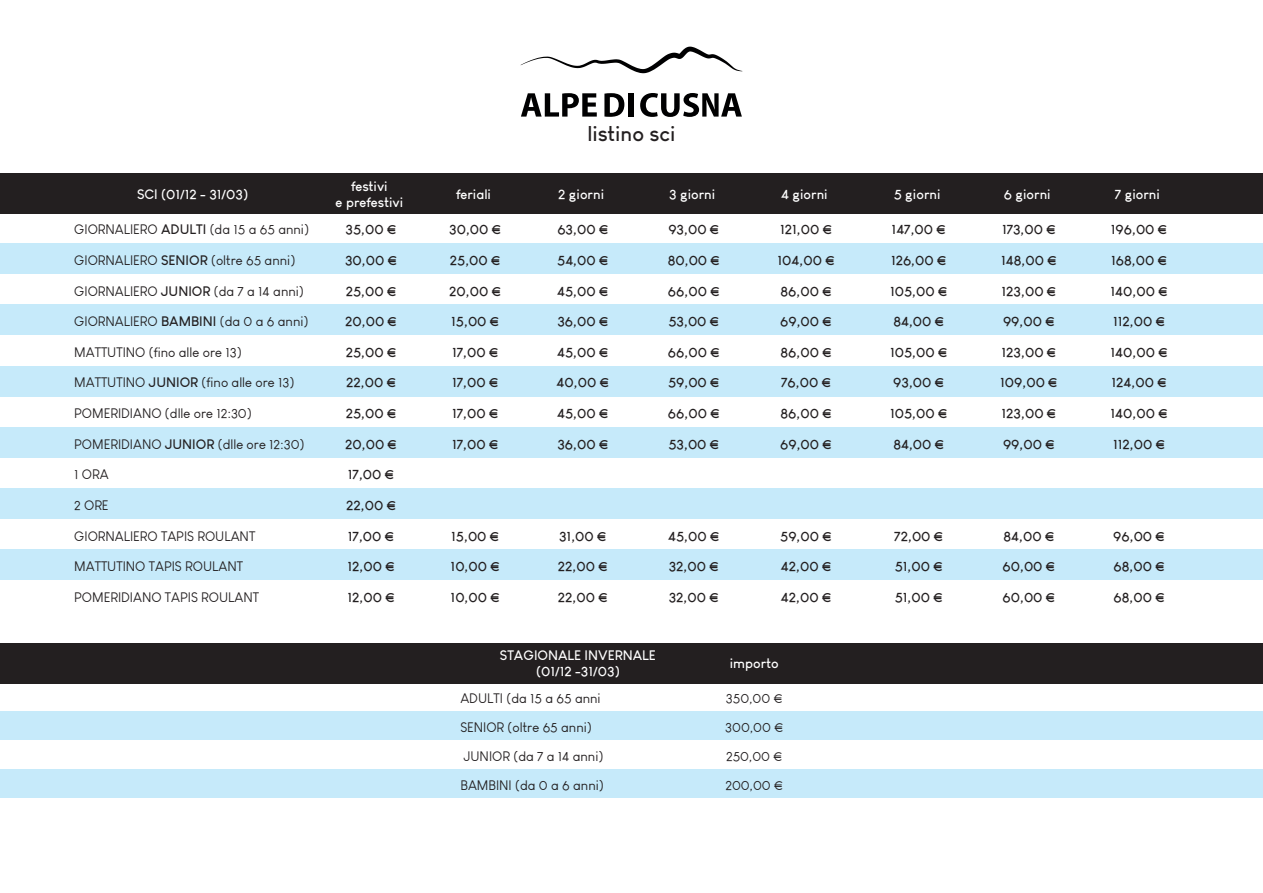
<style>
.page{position:relative;width:1263px;height:893px;background:#fff}
.page>*{position:absolute;margin:0;border:0;box-sizing:border-box;transform-origin:0 0}
.t1{font:700 21px "Louis George Cafe";color:#231f20}
.t2{font:700 13.5px "Louis George Cafe";color:#231f20}
.t3{font:13.5px "Louis George Cafe";color:#231f20}
.t4{font:700 13.5px/16.2px "Louis George Cafe";color:#fff;text-align:center}
.s1{font-weight:700}
</style>
<div class="page">
<div style="left:0;top:643px;width:1263px;height:40px;background:#231f20"></div>
<div style="left:0;top:173px;width:1263px;height:41px;background:#231f20"></div>
<div style="left:0;top:243px;width:1263px;height:31px;background:#c6eafa"></div>
<div style="left:0;top:711px;width:1263px;height:29px;background:#c6eafa"></div>
<div style="left:0;top:769px;width:1263px;height:29px;background:#c6eafa"></div>
<div style="left:0;top:305px;width:1263px;height:30px;background:#c6eafa"></div>
<div style="left:0;top:366px;width:1263px;height:30px;background:#c6eafa"></div>
<div style="left:0;top:427px;width:1263px;height:30px;background:#c6eafa"></div>
<div style="left:0;top:488px;width:1263px;height:30px;background:#c6eafa"></div>
<div style="left:0;top:549px;width:1263px;height:30px;background:#c6eafa"></div>
<svg style="left:521px;top:93px;width:76px;height:24px"></svg>
<svg style="left:604px;top:93px;width:20px;height:24px"></svg>
<div style="left:628px;top:93px;width:5px;height:24px;background:#000001"></div>
<svg style="left:640px;top:93px;width:102px;height:24px"></svg>
<svg style="left:521px;top:47px;width:221px;height:26px"></svg>
<p class="t1" style="left:587px;top:120px;width:90px">listino sci</p>
<p class="t4" style="left:137px;top:186px;width:113px">SCI (01/12 - 31/03)</p>
<p class="t4" style="left:336px;top:177px;width:69px">festivi<br>e prefestivi</p>
<p class="t4" style="left:456px;top:186px;width:36px">feriali</p>
<p class="t4" style="left:558px;top:186px;width:47px">2 giorni</p>
<p class="t4" style="left:669px;top:186px;width:48px">3 giorni</p>
<p class="t4" style="left:781px;top:186px;width:48px">4 giorni</p>
<p class="t4" style="left:894px;top:186px;width:48px">5 giorni</p>
<p class="t4" style="left:1004px;top:186px;width:48px">6 giorni</p>
<p class="t4" style="left:1115px;top:186px;width:47px">7 giorni</p>
<p class="t3" style="left:74px;top:221px;width:236px">GIORNALIERO <span class="s1">ADULTI</span> (da 15 a 65 anni)</p>
<p class="t2" style="left:346px;top:221px;width:52px">35,00 €</p>
<p class="t2" style="left:449px;top:221px;width:54px">30,00 €</p>
<p class="t2" style="left:557px;top:221px;width:53px">63,00 €</p>
<p class="t2" style="left:668px;top:221px;width:53px">93,00 €</p>
<p class="t2" style="left:780px;top:221px;width:53px">121,00 €</p>
<p class="t2" style="left:892px;top:221px;width:56px">147,00 €</p>
<p class="t2" style="left:1002px;top:221px;width:55px">173,00 €</p>
<p class="t2" style="left:1111px;top:221px;width:58px">196,00 €</p>
<p class="t3" style="left:74px;top:252px;width:223px">GIORNALIERO <span class="s1">SENIOR</span> (oltre 65 anni)</p>
<p class="t2" style="left:345px;top:252px;width:54px">30,00 €</p>
<p class="t2" style="left:450px;top:252px;width:52px">25,00 €</p>
<p class="t2" style="left:557px;top:252px;width:53px">54,00 €</p>
<p class="t2" style="left:668px;top:252px;width:54px">80,00 €</p>
<p class="t2" style="left:777px;top:252px;width:59px">104,00 €</p>
<p class="t2" style="left:891px;top:252px;width:57px">126,00 €</p>
<p class="t2" style="left:1001px;top:252px;width:57px">148,00 €</p>
<p class="t2" style="left:1111px;top:252px;width:57px">168,00 €</p>
<p class="t3" style="left:74px;top:283px;width:231px">GIORNALIERO <span class="s1">JUNIOR</span> (da 7 a 14 anni)</p>
<p class="t2" style="left:346px;top:282px;width:52px">25,00 €</p>
<p class="t2" style="left:449px;top:282px;width:53px">20,00 €</p>
<p class="t2" style="left:557px;top:282px;width:53px">45,00 €</p>
<p class="t2" style="left:668px;top:282px;width:53px">66,00 €</p>
<p class="t2" style="left:780px;top:282px;width:53px">86,00 €</p>
<p class="t2" style="left:890px;top:282px;width:59px">105,00 €</p>
<p class="t2" style="left:1001px;top:282px;width:56px">123,00 €</p>
<p class="t2" style="left:1110px;top:282px;width:59px">140,00 €</p>
<p class="t3" style="left:74px;top:313px;width:236px">GIORNALIERO <span class="s1">BAMBINI</span> (da 0 a 6 anni)</p>
<p class="t2" style="left:345px;top:313px;width:53px">20,00 €</p>
<p class="t2" style="left:451px;top:313px;width:50px">15,00 €</p>
<p class="t2" style="left:557px;top:313px;width:53px">36,00 €</p>
<p class="t2" style="left:668px;top:313px;width:52px">53,00 €</p>
<p class="t2" style="left:780px;top:313px;width:53px">69,00 €</p>
<p class="t2" style="left:893px;top:313px;width:52px">84,00 €</p>
<p class="t2" style="left:1003px;top:313px;width:53px">99,00 €</p>
<p class="t2" style="left:1113px;top:313px;width:53px">112,00 €</p>
<p class="t3" style="left:74px;top:344px;width:169px">MATTUTINO (fino alle ore 13)</p>
<p class="t2" style="left:346px;top:343px;width:52px">25,00 €</p>
<p class="t2" style="left:452px;top:343px;width:48px">17,00 €</p>
<p class="t2" style="left:557px;top:343px;width:53px">45,00 €</p>
<p class="t2" style="left:668px;top:343px;width:53px">66,00 €</p>
<p class="t2" style="left:780px;top:343px;width:53px">86,00 €</p>
<p class="t2" style="left:890px;top:343px;width:59px">105,00 €</p>
<p class="t2" style="left:1001px;top:343px;width:56px">123,00 €</p>
<p class="t2" style="left:1110px;top:343px;width:59px">140,00 €</p>
<p class="t3" style="left:74px;top:374px;width:222px">MATTUTINO <span class="s1">JUNIOR</span> (fino alle ore 13)</p>
<p class="t2" style="left:346px;top:374px;width:51px">22,00 €</p>
<p class="t2" style="left:452px;top:374px;width:48px">17,00 €</p>
<p class="t2" style="left:557px;top:374px;width:54px">40,00 €</p>
<p class="t2" style="left:668px;top:374px;width:53px">59,00 €</p>
<p class="t2" style="left:781px;top:374px;width:51px">76,00 €</p>
<p class="t2" style="left:893px;top:374px;width:53px">93,00 €</p>
<p class="t2" style="left:1000px;top:374px;width:59px">109,00 €</p>
<p class="t2" style="left:1111px;top:374px;width:57px">124,00 €</p>
<p class="t3" style="left:74px;top:405px;width:179px">POMERIDIANO (dlle ore 12:30)</p>
<p class="t2" style="left:346px;top:404px;width:52px">25,00 €</p>
<p class="t2" style="left:452px;top:404px;width:48px">17,00 €</p>
<p class="t2" style="left:557px;top:404px;width:53px">45,00 €</p>
<p class="t2" style="left:668px;top:404px;width:53px">66,00 €</p>
<p class="t2" style="left:780px;top:404px;width:53px">86,00 €</p>
<p class="t2" style="left:890px;top:404px;width:59px">105,00 €</p>
<p class="t2" style="left:1001px;top:404px;width:56px">123,00 €</p>
<p class="t2" style="left:1110px;top:404px;width:59px">140,00 €</p>
<p class="t3" style="left:74px;top:436px;width:232px">POMERIDIANO <span class="s1">JUNIOR</span> (dlle ore 12:30)</p>
<p class="t2" style="left:345px;top:435px;width:53px">20,00 €</p>
<p class="t2" style="left:452px;top:435px;width:48px">17,00 €</p>
<p class="t2" style="left:557px;top:435px;width:53px">36,00 €</p>
<p class="t2" style="left:668px;top:435px;width:52px">53,00 €</p>
<p class="t2" style="left:780px;top:435px;width:53px">69,00 €</p>
<p class="t2" style="left:893px;top:435px;width:52px">84,00 €</p>
<p class="t2" style="left:1003px;top:435px;width:53px">99,00 €</p>
<p class="t2" style="left:1113px;top:435px;width:53px">112,00 €</p>
<p class="t3" style="left:74px;top:467px;width:36px">1 ORA</p>
<p class="t2" style="left:348px;top:466px;width:48px">17,00 €</p>
<p class="t3" style="left:74px;top:497px;width:36px">2 ORE</p>
<p class="t2" style="left:346px;top:497px;width:51px">22,00 €</p>
<p class="t3" style="left:74px;top:528px;width:183px">GIORNALIERO TAPIS ROULANT</p>
<p class="t2" style="left:348px;top:528px;width:48px">17,00 €</p>
<p class="t2" style="left:451px;top:528px;width:50px">15,00 €</p>
<p class="t2" style="left:559px;top:528px;width:49px">31,00 €</p>
<p class="t2" style="left:668px;top:528px;width:53px">45,00 €</p>
<p class="t2" style="left:780px;top:528px;width:53px">59,00 €</p>
<p class="t2" style="left:894px;top:528px;width:51px">72,00 €</p>
<p class="t2" style="left:1003px;top:528px;width:52px">84,00 €</p>
<p class="t2" style="left:1113px;top:528px;width:53px">96,00 €</p>
<p class="t3" style="left:74px;top:559px;width:170px">MATTUTINO TAPIS ROULANT</p>
<p class="t2" style="left:347px;top:558px;width:49px">12,00 €</p>
<p class="t2" style="left:451px;top:558px;width:51px">10,00 €</p>
<p class="t2" style="left:558px;top:558px;width:51px">22,00 €</p>
<p class="t2" style="left:669px;top:558px;width:52px">32,00 €</p>
<p class="t2" style="left:781px;top:558px;width:52px">42,00 €</p>
<p class="t2" style="left:895px;top:558px;width:50px">51,00 €</p>
<p class="t2" style="left:1002px;top:558px;width:54px">60,00 €</p>
<p class="t2" style="left:1113px;top:558px;width:53px">68,00 €</p>
<p class="t3" style="left:74px;top:589px;width:186px">POMERIDIANO TAPIS ROULANT</p>
<p class="t2" style="left:347px;top:588px;width:49px">12,00 €</p>
<p class="t2" style="left:451px;top:588px;width:51px">10,00 €</p>
<p class="t2" style="left:558px;top:588px;width:51px">22,00 €</p>
<p class="t2" style="left:669px;top:588px;width:52px">32,00 €</p>
<p class="t2" style="left:781px;top:588px;width:52px">42,00 €</p>
<p class="t2" style="left:895px;top:588px;width:50px">51,00 €</p>
<p class="t2" style="left:1002px;top:588px;width:54px">60,00 €</p>
<p class="t2" style="left:1113px;top:588px;width:53px">68,00 €</p>
<p class="t4" style="left:500px;top:647px;width:157px">STAGIONALE INVERNALE (01/12 -31/03)</p>
<p class="t4" style="left:730px;top:655px;width:50px">importo</p>
<p class="t3" style="left:460px;top:690px;width:142px">ADULTI (da 15 a 65 anni</p>
<p class="t3" style="left:726px;top:690px;width:58px">350,00 €</p>
<p class="t3" style="left:460px;top:719px;width:133px">SENIOR (oltre 65 anni)</p>
<p class="t3" style="left:725px;top:719px;width:59px">300,00 €</p>
<p class="t3" style="left:464px;top:748px;width:141px">JUNIOR (da 7 a 14 anni)</p>
<p class="t3" style="left:726px;top:748px;width:58px">250,00 €</p>
<p class="t3" style="left:460px;top:777px;width:145px">BAMBINI (da 0 a 6 anni)</p>
<p class="t3" style="left:725px;top:777px;width:59px">200,00 €</p>
</div>
